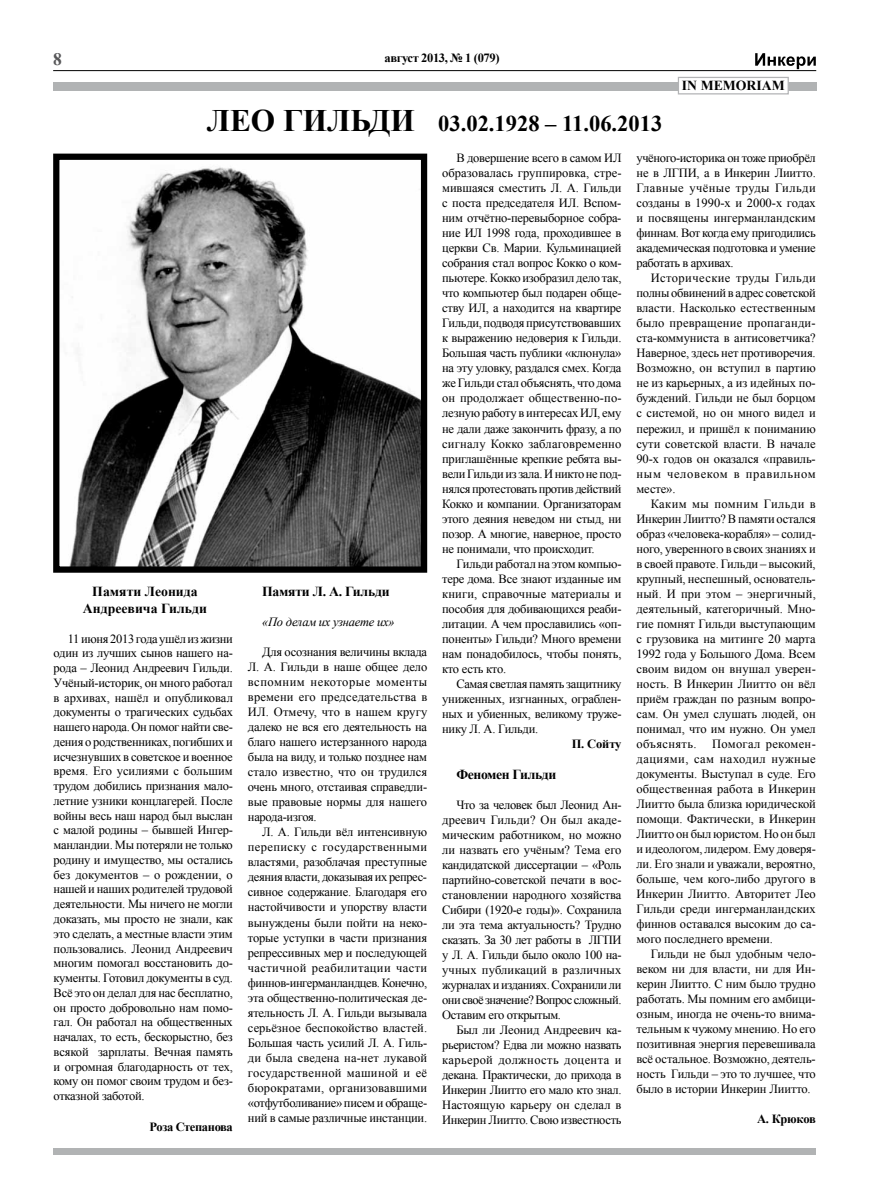
<style>
.page{position:relative;width:869px;height:1188px;background:#fff}
.page>*{position:absolute;margin:0;border:0;box-sizing:border-box;transform-origin:0 0}
.t1{font:700 31.25px "Times New Roman";color:#000}
.t2{font:700 22.5px "Times New Roman";color:#000}
.t3{font:700 17.5px "Times New Roman";color:#58585a}
.t4{font:700 13.75px/16.5px "Times New Roman";color:#000;text-align:center}
.t5{font:700 13.75px "Times New Roman";letter-spacing:-.02em;color:#000}
.t6{font:12.5px/15px "Times New Roman";letter-spacing:-.02em;color:#000;text-align:justify}
.t7{font:700 12.5px "Times New Roman";letter-spacing:-.03em;color:#000}
.t8{font:italic 12.5px "Times New Roman";letter-spacing:-.02em;color:#000}
</style>
<div class="page">
<div style="left:53px;top:82px;width:762px;height:9px;background:#b1b3b4"></div>
<hr style="left:53px;top:70px;width:762px;height:1px;background:#000">
<svg style="left:755px;top:53px;width:60px;height:16px"></svg>
<div style="left:53px;top:1147px;width:762px;height:7px;background:#b1b3b4"></div>
<div style="left:677px;top:77px;width:111px;height:17px;background:#fff;border:1px solid #b3b4b6"></div>
<img style="left:69px;top:167px;width:351px;height:398px">
<div style="left:53px;top:153px;width:374px;height:419px;border:6px solid #000"></div>
<h3 class="t3" style="left:53px;top:47px;width:10px">8</h3>
<p class="t7" style="left:384px;top:49px;width:116px">август 2013, № 1 (079)</p>
<h1 class="t1" style="left:207px;top:99px;width:100px">Лео Гил</h1>
<h1 class="t1" style="left:350px;top:99px;width:43px">ьди</h1>
<h2 class="t2" style="left:438px;top:108px;width:225px">03.02.1928 – 11.06.2013</h2>
<p class="t4" style="left:681px;top:77px;width:104px">IN MEMORIAM</p>
<p class="t4" style="left:83px;top:583px;width:126px">Памяти Леонида<br>Андреевича Гильди</p>
<p class="t6" style="left:54px;top:630px;width:181px;text-indent:14px">11 июня 2013 года ушёл из жизни один из лучших сынов нашего на&shy;рода – Леонид Андреевич Гильди.<br>Учёный-историк, он много работал в архивах, нашёл и опубликовал документы о трагических судьбах нашего народа. Он помог найти све&shy;дения о родственниках, погибших и исчезнувших в советское и военное время. Его усилиями с большим трудом добились признания мало&shy;летние узники концлагерей. После войны весь наш народ был выслан с малой родины – бывшей Ингер&shy;манландии. Мы потеряли не только родину и имущество, мы остались без документов – о рождении, о нашей и наших родителей трудовой деятельности. Мы ничего не могли доказать, мы просто не знали, как это сделать, а местные власти этим пользовались. Леонид Андреевич многим помогал восстановить до&shy;кументы. Готовил документы в суд.<br>Всё это он делал для нас бесплатно, он просто добровольно нам помо&shy;гал. Он работал на общественных началах, то есть, бескорыстно, без всякой зарплаты. Вечная память и огромная благодарность от тех, кому он помог своим трудом и без&shy;отказной заботой.</p>
<p class="t7" style="left:149px;top:1118px;width:85px">Роза Степанова</p>
<p class="t5" style="left:262px;top:582px;width:129px">Памяти Л. А. Гильди</p>
<p class="t8" style="left:262px;top:613px;width:134px">«По делам их узнаете их»</p>
<p class="t6" style="left:248px;top:644px;width:181px;text-indent:14px">Для осознания величины вклада Л. А. Гильди в наше общее дело вспомним некоторые моменты времени его председательства в ИЛ. Отмечу, что в нашем кругу далеко не вся его деятельность на благо нашего истерзанного народа была на виду, и только позднее нам стало известно, что он трудился очень много, отстаивая справедли&shy;вые правовые нормы для нашего народа-изгоя.</p>
<p class="t6" style="left:248px;top:824px;width:181px;text-indent:14px">Л. А. Гильди вёл интенсивную переписку с государственными властями, разоблачая преступные деяния власти, доказывая их репрес&shy;сивное содержание. Благодаря его настойчивости и упорству власти вынуждены были пойти на неко&shy;торые уступки в части признания репрессивных мер и последующей частичной реабилитации части финнов-ингерманландцев. Конечно, эта общественно-политическая де&shy;ятельность Л. А. Гильди вызывала серьёзное беспокойство властей.<br>Большая часть усилий Л. А. Гиль&shy;ди была сведена на-нет лукавой государственной машиной и её бюрократами, организовавшими «отфутболивание» писем и обраще&shy;ний в самые различные инстанции.</p>
<p class="t6" style="left:442px;top:150px;width:181px;text-indent:14px">В довершение всего в самом ИЛ образовалась группировка, стре&shy;мившаяся сместить Л. А. Гильди с поста председателя ИЛ. Вспом&shy;ним отчётно-перевыборное собра&shy;ние ИЛ 1998 года, проходившее в церкви Св. Марии. Кульминацией собрания стал вопрос Кокко о ком&shy;пьютере. Кокко изобразил дело так, что компьютер был подарен обще&shy;ству ИЛ, а находится на квартире Гильди, подводя присутствовавших к выражению недоверия к Гильди.<br>Большая часть публики «клюнула» на эту уловку, раздался смех. Когда же Гильди стал объяснять, что дома он продолжает общественно-по&shy;лезную работу в интересах ИЛ, ему не дали даже закончить фразу, а по сигналу Кокко заблаговременно приглашённые крепкие ребята вы&shy;вели Гильди из зала. И никто не под&shy;нялся протестовать против действий Кокко и компании. Организаторам этого деяния неведом ни стыд, ни позор. А многие, наверное, просто не понимали, что происходит.</p>
<p class="t6" style="left:442px;top:555px;width:181px;text-indent:14px">Гильди работал на этом компью&shy;тере дома. Все знают изданные им книги, справочные материалы и пособия для добивающихся реаби&shy;литации. А чем прославились «оп&shy;поненты» Гильди? Много времени нам понадобилось, чтобы понять, кто есть кто.</p>
<p class="t6" style="left:442px;top:675px;width:181px;text-indent:14px">Самая светлая память защитнику униженных, изгнанных, ограблен&shy;ных и убиенных, великому труже&shy;нику Л. А. Гильди.</p>
<p class="t7" style="left:571px;top:734px;width:51px">П. Сойту</p>
<p class="t4" style="left:456px;top:765px;width:101px">Феномен Гильди</p>
<p class="t6" style="left:442px;top:797px;width:181px;text-indent:14px">Что за человек был Леонид Ан&shy;дреевич Гильди? Он был акаде&shy;мическим работником, но можно ли назвать его учёным? Тема его кандидатской диссертации – «Роль партийно-советской печати в вос&shy;становлении народного хозяйства Сибири (1920-е годы)». Сохранила ли эта тема актуальность? Трудно сказать. За 30 лет работы в ЛГПИ у Л. А. Гильди было около 100 на&shy;учных публикаций в различных журналах и изданиях. Сохранили ли они своё значение? Вопрос сложный.<br>Оставим его открытым.</p>
<p class="t6" style="left:442px;top:1022px;width:181px;text-indent:14px">Был ли Леонид Андреевич ка&shy;рьеристом? Едва ли можно назвать карьерой должность доцента и декана. Практически, до прихода в Инкерин Лиитто его мало кто знал.<br>Настоящую карьеру он сделал в Инкерин Лиитто. Свою известность</p>
<p class="t6" style="left:636px;top:150px;width:181px">учёного-историка он тоже приобрёл не в ЛГПИ, а в Инкерин Лиитто.<br>Главные учёные труды Гильди созданы в 1990-х и 2000-х годах и посвящены ингерманландским финнам. Вот когда ему пригодились академическая подготовка и умение работать в архивах.</p>
<p class="t6" style="left:636px;top:270px;width:181px;text-indent:14px">Исторические труды Гильди полны обвинений в адрес советской власти. Насколько естественным было превращение пропаганди&shy;ста-коммуниста в антисоветчика?<br>Наверное, здесь нет противоречия.<br>Возможно, он вступил в партию не из карьерных, а из идейных по&shy;буждений. Гильди не был борцом с системой, но он много видел и пережил, и пришёл к пониманию сути советской власти. В начале 90-х годов он оказался «правиль&shy;ным человеком в правильном месте».</p>
<p class="t6" style="left:636px;top:495px;width:181px;text-indent:14px">Каким мы помним Гильди в Инкерин Лиитто? В памяти остался образ «человека-корабля» – солид&shy;ного, уверенного в своих знаниях и в своей правоте. Гильди – высокий, крупный, неспешный, основатель&shy;ный. И при этом – энергичный, деятельный, категоричный. Мно&shy;гие помнят Гильди выступающим с грузовика на митинге 20 марта 1992 года у Большого Дома. Всем своим видом он внушал уверен&shy;ность. В Инкерин Лиитто он вёл приём граждан по разным вопро&shy;сам. Он умел слушать людей, он понимал, что им нужно. Он умел объяснять. Помогал рекомен&shy;дациями, сам находил нужные документы. Выступал в суде. Его общественная работа в Инкерин Лиитто была близка юридической помощи. Фактически, в Инкерин Лиитто он был юристом. Но он был и идеологом, лидером. Ему доверя&shy;ли. Его знали и уважали, вероятно, больше, чем кого-либо другого в Инкерин Лиитто. Авторитет Лео Гильди среди ингерманландских финнов оставался высоким до са&shy;мого последнего времени.</p>
<p class="t6" style="left:636px;top:945px;width:181px;text-indent:14px">Гильди не был удобным чело&shy;веком ни для власти, ни для Ин&shy;керин Лиитто. С ним было трудно работать. Мы помним его амбици&shy;озным, иногда не очень-то внима&shy;тельным к чужому мнению. Но его позитивная энергия перевешивала всё остальное. Возможно, деятель&shy;ность Гильди – это то лучшее, что было в истории Инкерин Лиитто.</p>
<p class="t7" style="left:756px;top:1109px;width:60px">А. Крюков</p>
</div>
